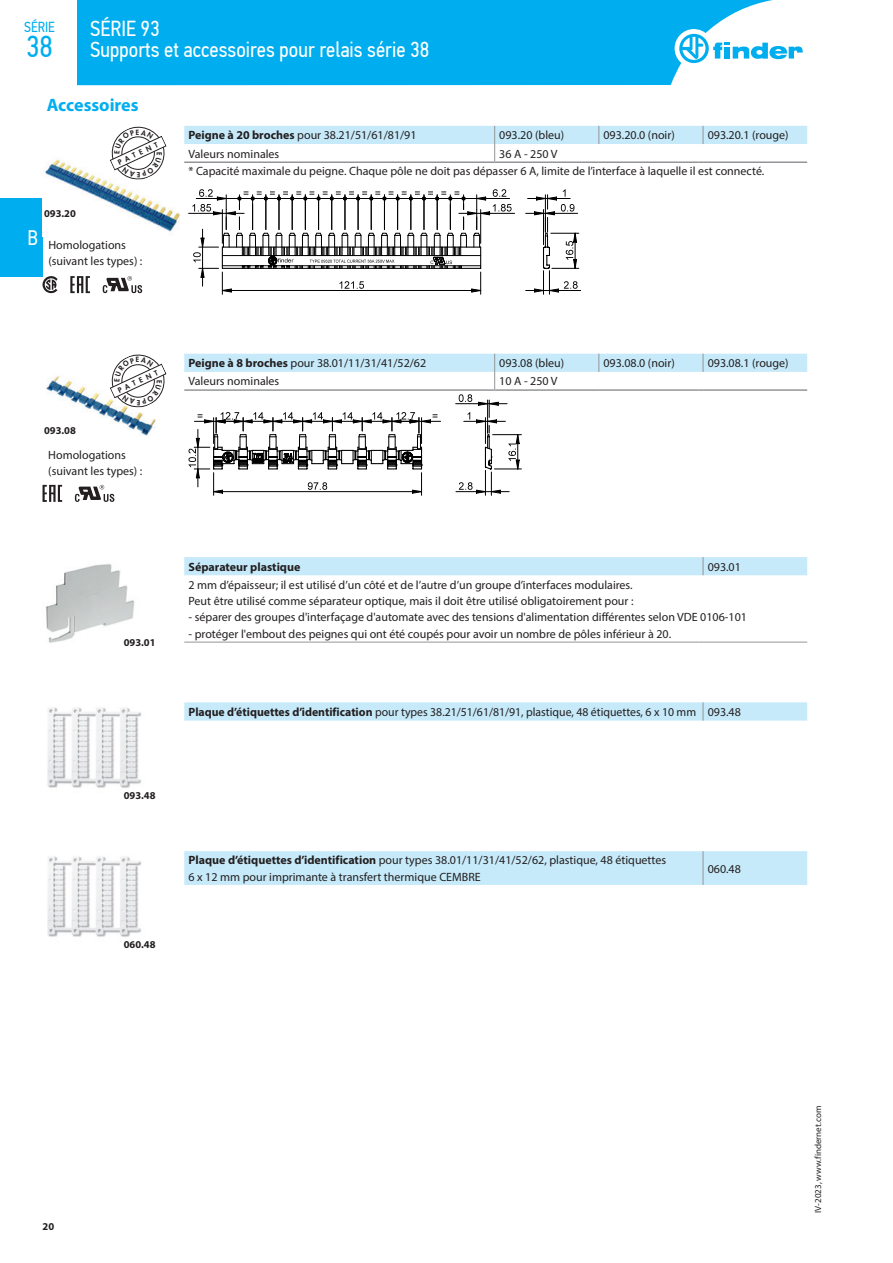
<style>
.page{position:relative;width:893px;height:1263px;background:#fff}
.page>*{position:absolute;margin:0;border:0;box-sizing:border-box;transform-origin:0 0}
.t1{font:30.3px "PF Din Text Cond Pro";color:#00aeef}
.t2{font:21.75px/21px "PF Din Text Cond Pro";color:#fff}
.t3{font:21px "PF Din Text Cond Pro";color:#fff}
.Titolo_T2{font:700 18px "Myriad Pro";color:#00aeef}
.t4{font:14.55px "PF Din Text Cond Pro";color:#00aeef}
.Corpo{font:12px/16.2px "Myriad Pro";color:#231f20}
.Corpo_Bold{font:700 12px "Myriad Pro";color:#231f20}
.TXT_Immagini{font:700 10.5px "Myriad Pro";color:#231f20}
.t5{font:9px "Myriad Pro";color:#231f20}
.t6{font:800 7.05px "Futura Std";color:#231f20}
.s1{font-weight:700}
</style>
<div class="page">
<div style="left:0;top:198px;width:43px;height:78px;background:#00aeef"></div>
<svg style="left:184px;top:126px;width:623px;height:759px"></svg>
<hr style="left:184px;top:161px;width:311px;height:2px;background:#939598">
<hr style="left:495px;top:161px;width:104px;height:2px;background:#939598">
<hr style="left:599px;top:161px;width:99px;height:2px;background:#939598">
<hr style="left:703px;top:161px;width:104px;height:2px;background:#939598">
<hr style="left:184px;top:389px;width:311px;height:2px;background:#939598">
<hr style="left:495px;top:389px;width:104px;height:2px;background:#939598">
<hr style="left:599px;top:389px;width:99px;height:2px;background:#939598">
<hr style="left:703px;top:389px;width:104px;height:2px;background:#939598">
<hr style="left:184px;top:642px;width:311px;height:1px;background:#939598">
<hr style="left:495px;top:642px;width:104px;height:1px;background:#939598">
<hr style="left:599px;top:642px;width:99px;height:1px;background:#939598">
<hr style="left:703px;top:642px;width:104px;height:1px;background:#939598">
<svg style="left:598px;top:126px;width:1px;height:18px"></svg>
<svg style="left:703px;top:126px;width:1px;height:18px"></svg>
<svg style="left:494px;top:126px;width:1px;height:35px"></svg>
<svg style="left:598px;top:354px;width:1px;height:18px"></svg>
<svg style="left:703px;top:354px;width:1px;height:18px"></svg>
<svg style="left:703px;top:557px;width:1px;height:18px"></svg>
<svg style="left:703px;top:702px;width:1px;height:18px"></svg>
<hr style="left:703px;top:851px;width:1px;height:34px;background:#939598">
<img style="left:45px;top:159px;width:135px;height:73px">
<svg style="left:70px;top:276px;width:20px;height:17px"></svg>
<svg style="left:43px;top:276px;width:15px;height:17px"></svg>
<svg style="left:103px;top:276px;width:39px;height:17px"></svg>
<div style="left:189px;top:189px;width:392px;height:105px;background:#fff"></div>
<hr style="left:528px;top:198px;width:42px;height:1px;background:#000">
<hr style="left:526px;top:290px;width:55px;height:1px;background:#000">
<svg style="left:534px;top:189px;width:45px;height:105px"></svg>
<hr style="left:526px;top:213px;width:52px;height:1px;background:#000">
<hr style="left:189px;top:213px;width:55px;height:1px;background:#000">
<svg style="left:192px;top:189px;width:320px;height:105px"></svg>
<hr style="left:459px;top:213px;width:56px;height:1px;background:#000">
<img style="left:46px;top:375px;width:110px;height:61px">
<svg style="left:43px;top:485px;width:19px;height:17px"></svg>
<svg style="left:75px;top:485px;width:39px;height:17px"></svg>
<svg style="left:189px;top:354px;width:332px;height:141px"></svg>
<img style="left:46px;top:564px;width:89px;height:79px">
<img style="left:47px;top:707px;width:95px;height:81px">
<img style="left:47px;top:856px;width:95px;height:81px">
<div style="left:77px;top:0;width:696px;height:85px;background:#00aeef"></div>
<div style="left:675px;top:29px;width:38px;height:39px;background:#fff;border-radius:50%"></div>
<svg style="left:679px;top:34px;width:124px;height:29px"></svg>
<svg style="left:109px;top:126px;width:58px;height:54px"></svg>
<svg style="left:109px;top:354px;width:58px;height:54px"></svg>
<p class="t4" style="left:24px;top:19px;width:32px">SÉRIE</p>
<h1 class="t1" style="left:26px;top:28px;width:28px">38</h1>
<h2 class="t2" style="left:90px;top:18px;width:341px">SÉRIE 93<br>Supports et accessoires pour relais série 38</h2>
<p class="Titolo_T2" style="left:47px;top:93px;width:93px">Accessoires</p>
<p class="TXT_Immagini" style="left:44px;top:207px;width:33px">093.20</p>
<p class="t6" style="left:117px;top:158px;width:45px;rotate:-25deg">PATENT</p>
<h3 class="t3" style="left:28px;top:225px;width:12px">B</h3>
<p class="Corpo" style="left:48px;top:237px;width:79px">Homologations</p>
<p class="Corpo" style="left:48px;top:253px;width:96px">(suivant les types) :</p>
<p class="Corpo" style="left:189px;top:127px;width:230px"><span class="s1">Peigne à 20 broches</span> pour 38.21/51/61/81/91</p>
<p class="Corpo" style="left:499px;top:127px;width:66px">093.20 (bleu)</p>
<p class="Corpo" style="left:603px;top:127px;width:73px">093.20.0 (noir)</p>
<p class="Corpo" style="left:708px;top:127px;width:82px">093.20.1 (rouge)</p>
<p class="Corpo" style="left:189px;top:145px;width:92px">Valeurs nominales</p>
<p class="Corpo" style="left:499px;top:145px;width:60px">36 A - 250 V</p>
<p class="Corpo" style="left:189px;top:163px;width:577px">* Capacité maximale du peigne. Chaque pôle ne doit pas dépasser 6 A, limite de l’interface à laquelle il est connecté.</p>
<p class="t6" style="left:117px;top:386px;width:45px;rotate:-25deg">PATENT</p>
<p class="TXT_Immagini" style="left:44px;top:424px;width:33px">093.08</p>
<p class="Corpo" style="left:48px;top:446px;width:79px">Homologations</p>
<p class="Corpo" style="left:48px;top:462px;width:96px">(suivant les types) :</p>
<p class="Corpo" style="left:189px;top:355px;width:239px"><span class="s1">Peigne à 8 broches</span> pour 38.01/11/31/41/52/62</p>
<p class="Corpo" style="left:499px;top:355px;width:66px">093.08 (bleu)</p>
<p class="Corpo" style="left:603px;top:355px;width:73px">093.08.0 (noir)</p>
<p class="Corpo" style="left:708px;top:355px;width:82px">093.08.1 (rouge)</p>
<p class="Corpo" style="left:189px;top:373px;width:92px">Valeurs nominales</p>
<p class="Corpo" style="left:499px;top:373px;width:60px">10 A - 250 V</p>
<p class="TXT_Immagini" style="left:124px;top:636px;width:33px">093.01</p>
<p class="TXT_Immagini" style="left:124px;top:789px;width:33px">093.48</p>
<p class="TXT_Immagini" style="left:124px;top:937px;width:33px">060.48</p>
<p class="Corpo_Bold" style="left:189px;top:559px;width:113px">Séparateur plastique</p>
<p class="Corpo" style="left:708px;top:558px;width:35px">093.01</p>
<p class="Corpo" style="left:189px;top:577px;width:446px">2 mm d’épaisseur; il est utilisé d’un côté et de l’autre d’un groupe d’interfaces modulaires.</p>
<p class="Corpo" style="left:189px;top:593px;width:446px">Peut être utilisé comme séparateur optique, mais il doit être utilisé obligatoirement pour :</p>
<p class="Corpo" style="left:189px;top:609px;width:560px">- séparer des groupes d'interfaçage d'automate avec des tensions d'alimentation différentes selon VDE 0106-101</p>
<p class="Corpo" style="left:189px;top:625px;width:484px">- protéger l'embout des peignes qui ont été coupés pour avoir un nombre de pôles inférieur à 20.</p>
<p class="Corpo" style="left:189px;top:704px;width:509px"><span class="s1">Plaque d’étiquettes d’identification</span> pour types 38.21/51/61/81/91, plastique, 48 étiquettes, 6 x 10 mm</p>
<p class="Corpo" style="left:708px;top:704px;width:35px">093.48</p>
<p class="Corpo" style="left:189px;top:852px;width:479px"><span class="s1">Plaque d’étiquettes d’identification</span> pour types 38.01/11/31/41/52/62, plastique, 48 étiquettes<br>6 x 12 mm pour imprimante à transfert thermique CEMBRE</p>
<p class="Corpo" style="left:708px;top:860px;width:35px">060.48</p>
<p class="TXT_Immagini" style="left:43px;top:1219px;width:13px">20</p>
<p class="t5" style="left:812px;top:1213px;width:108px;rotate:-90deg">IV-2023, www.findernet.com</p>
</div>
